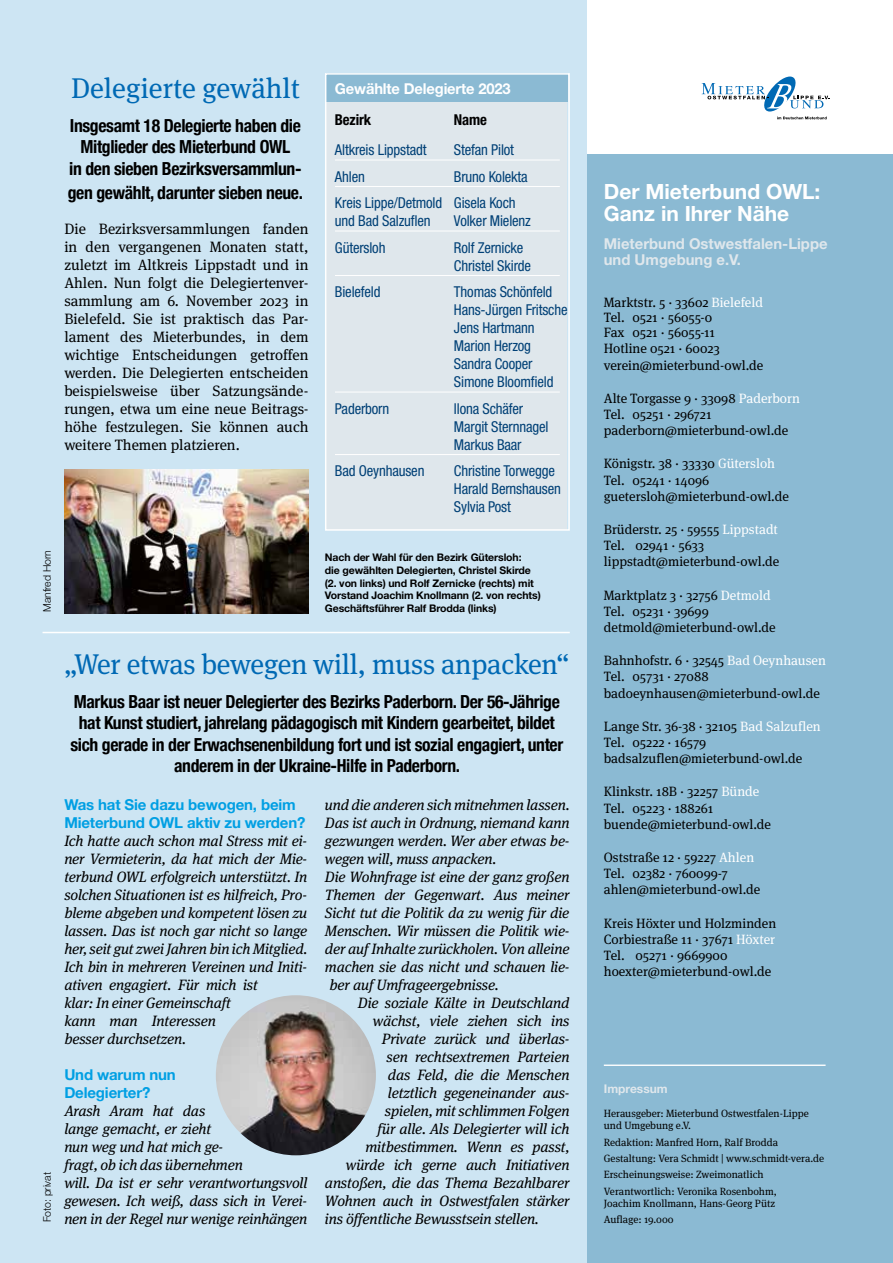
<style>
.page{position:relative;width:893px;height:1263px;background:#fff}
.page>*{position:absolute;margin:0;border:0;box-sizing:border-box;transform-origin:0 0}
.t1{font:28.5px "Meta Serif";letter-spacing:-.01em;color:#0069b4}
.t2{font:700 21px/22.5px "Helvetica Neue LT Pro";color:#fff}
.t3{font:700 condensed 18px/21.6px "Helvetica Neue";letter-spacing:-.02em;color:#000;text-align:center}
.t4{font:italic 15px/18px "Meta Serif";letter-spacing:-.01em;color:#000}
.t5{font:15px/18px "Meta Serif";color:#000;text-align:justify}
.t6{font:condensed 15px/18px "Helvetica Neue LT Pro";letter-spacing:-.01em;color:#004076}
.t7{font:700 15px/18px "Helvetica Neue";letter-spacing:-.01em;color:#009fe3}
.t8{font:700 15px/16.2px "Helvetica Neue LT Pro";color:#dfe7ec}
.t9{font:700 15px "Helvetica Neue LT Pro";letter-spacing:-.01em;color:#fff}
.t10{font:700 condensed 15px "Helvetica Neue LT Pro";letter-spacing:-.01em;color:#000}
.t11{font:13.5px/16.2px "Meta Serif";color:#000}
.t12{font:700 12px "Helvetica Neue LT Pro";color:#dfe7ec}
.t13{font:10.5px/16.2px "Meta Serif";color:#000}
.t14{font:700 10.5px/12.6px "Helvetica Neue LT Pro";letter-spacing:-.01em;color:#000}
.t15{font:300 10.5px "Helvetica Neue LT Pro";letter-spacing:-.01em;color:#000}
.s1{color:#fff}
</style>
<div class="page">
<div style="left:87px;top:155px;width:806px;height:1108px;background:#8bbad3"></div>
<svg style="left:702px;top:77px;width:127px;height:42px"></svg>
<div style="left:0;top:0;width:587px;height:1263px;background:#cde5f3"></div>
<img style="left:216px;top:995px;width:160px;height:160px;border-radius:80px">
<div style="left:326px;top:73px;width:241px;height:456px;background:#dfe7ec"></div>
<div style="left:326px;top:73px;width:242px;height:29px;background:#8bbad3"></div>
<hr style="left:335px;top:160px;width:225px;height:1px;background:#fff">
<hr style="left:335px;top:186px;width:225px;height:1px;background:#fff">
<hr style="left:335px;top:231px;width:225px;height:1px;background:#fff">
<hr style="left:335px;top:275px;width:225px;height:1px;background:#fff">
<hr style="left:335px;top:392px;width:225px;height:1px;background:#fff">
<hr style="left:335px;top:454px;width:225px;height:1px;background:#fff">
<div style="left:325px;top:73px;width:245px;height:458px;border:2px solid #fff"></div>
<hr style="left:604px;top:1064px;width:222px;height:2px;background:#fff">
<img style="left:64px;top:469px;width:245px;height:144px">
<hr style="left:43px;top:632px;width:527px;height:1px;background:#fff">
<h1 class="t1" style="left:71px;top:72px;width:230px">Delegierte gewählt</h1>
<p class="t3" style="left:69px;top:113px;width:234px">Insgesamt 18 Delegierte haben die<br>Mitglieder des Mieterbund OWL<br>in den sieben Bezirksversammlun-</p>
<p class="t3" style="left:68px;top:180px;width:237px">gen gewählt, darunter sieben neue.</p>
<p class="t5" style="left:64px;top:220px;width:246px">Die Bezirksversammlungen fanden in den vergangenen Monaten statt, zuletzt im Altkreis Lippstadt und in Ahlen. Nun folgt die Delegiertenver&shy;sammlung am 6. November 2023 in Bielefeld. Sie ist praktisch das Par&shy;lament des Mieterbundes, in dem wichtige Entscheidungen getroffen werden. Die Delegierten entscheiden beispielsweise über Satzungsände&shy;rungen, etwa um eine neue Beitrags&shy;höhe festzulegen. Sie können auch weitere Themen platzieren.</p>
<p class="t15" style="left:41px;top:612px;width:63px;rotate:-90deg">Manfred Horn</p>
<p class="t9" style="left:335px;top:79px;width:177px">Gewählte Delegierte 2023</p>
<p class="t10" style="left:335px;top:110px;width:38px">Bezirk</p>
<p class="t10" style="left:454px;top:110px;width:35px">Name</p>
<p class="t6" style="left:335px;top:141px;width:93px">Altkreis Lippstadt</p>
<p class="t6" style="left:454px;top:141px;width:62px">Stefan Pilot</p>
<p class="t6" style="left:335px;top:167px;width:31px">Ahlen</p>
<p class="t6" style="left:335px;top:163px;width:194px;line-height:26.5px;text-indent:119px">Bruno Kolekta<br>Kreis Lippe/Detmold Gisela Koch</p>
<p class="t6" style="left:335px;top:212px;width:97px">und Bad Salzuflen</p>
<p class="t6" style="left:454px;top:212px;width:78px">Volker Mielenz</p>
<p class="t6" style="left:335px;top:238px;width:52px">Gütersloh</p>
<p class="t6" style="left:454px;top:238px;width:79px">Rolf Zernicke<br>Christel Skirde</p>
<p class="t6" style="left:335px;top:283px;width:47px">Bielefeld</p>
<p class="t6" style="left:454px;top:283px;width:115px">Thomas Schönfeld<br>Hans-Jürgen Fritsche<br>Jens Hartmann<br>Marion Herzog<br>Sandra Cooper<br>Simone Bloomfield</p>
<p class="t6" style="left:335px;top:399px;width:56px">Paderborn</p>
<p class="t6" style="left:454px;top:399px;width:96px">Ilona Schäfer<br>Margit Sternnagel<br>Markus Baar</p>
<p class="t6" style="left:335px;top:462px;width:91px">Bad Oeynhausen</p>
<p class="t6" style="left:454px;top:462px;width:108px">Christine Torwegge<br>Harald Bernshausen<br>Sylvia Post</p>
<p class="t14" style="left:325px;top:551px;width:217px">Nach der Wahl für den Bezirk Gütersloh:<br>die gewählten Delegierten, Christel Skirde (2. von links) und Rolf Zernicke (rechts) mit Vorstand Joachim Knollmann (2. von rechts)<br>Geschäftsführer Ralf Brodda (links)</p>
<h1 class="t1" style="left:64px;top:647px;width:507px">„Wer etwas bewegen will, muss anpacken“</h1>
<p class="t3" style="left:70px;top:689px;width:494px">Markus Baar ist neuer Delegierter des Bezirks Paderborn. Der 56-Jährige hat Kunst studiert, jahrelang pädagogisch mit Kindern gearbeitet, bildet sich gerade in der Erwachsenenbildung fort und ist sozial engagiert, unter anderem in der Ukraine-Hilfe in Paderborn.</p>
<p class="t15" style="left:41px;top:1222px;width:51px;rotate:-90deg">Foto: privat</p>
<p class="t7" style="left:64px;top:795px;width:243px">Was hat Sie dazu bewogen, beim<br>Mieterbund OWL aktiv zu werden?</p>
<p class="t4" style="left:64px;top:832px;width:245px">Ich hatte auch schon mal Stress mit ei&shy;ner Vermieterin, da hat mich der Mie&shy;terbund OWL erfolgreich unterstützt. In solchen Situationen ist es hilfreich, Pro&shy;bleme abgeben und kompetent lösen zu lassen. Das ist noch gar nicht so lange her, seit gut zwei Jahren bin ich Mitglied.<br>Ich bin in mehreren Vereinen und Initi&shy;ativen engagiert. Für mich ist<br>klar: In einer Gemeinschaft<br>kann man Interessen<br>besser durchsetzen.</p>
<p class="t7" style="left:64px;top:1065px;width:113px">Und warum nun<br>Delegierter?</p>
<p class="t4" style="left:64px;top:1102px;width:245px">Arash Aram hat das<br>lange gemacht, er zieht<br>nun weg und hat mich ge-<br>fragt, ob ich das übernehmen<br>will. Da ist er sehr verantwortungsvoll gewesen. Ich weiß, dass sich in Verei&shy;nen in der Regel nur wenige reinhängen</p>
<p class="t4" style="left:325px;top:796px;width:246px">und die anderen sich mitnehmen lassen.<br>Das ist auch in Ordnung, niemand kann gezwungen werden. Wer aber etwas be&shy;wegen will, muss anpacken.<br>Die Wohnfrage ist eine der ganz großen Themen der Gegenwart. Aus meiner Sicht tut die Politik da zu wenig für die Menschen. Wir müssen die Politik wie&shy;der auf Inhalte zurückholen. Von alleine machen sie das nicht und schauen lie&shy;ber auf Umfrageergebnisse.</p>
<p class="t4" style="left:358px;top:994px;width:213px">Die soziale Kälte in Deutschland</p>
<p class="t4" style="left:373px;top:1012px;width:198px">wächst, viele ziehen sich ins</p>
<p class="t4" style="left:382px;top:1030px;width:189px">Private zurück und überlas-</p>
<p class="t4" style="left:386px;top:1048px;width:184px">sen rechtsextremen Parteien</p>
<p class="t4" style="left:388px;top:1066px;width:183px">das Feld, die die Menschen</p>
<p class="t4" style="left:388px;top:1084px;width:183px">letztlich gegeneinander aus-</p>
<p class="t4" style="left:385px;top:1102px;width:186px">spielen, mit schlimmen Folgen</p>
<p class="t4" style="left:377px;top:1120px;width:193px">für alle. Als Delegierter will ich</p>
<p class="t4" style="left:365px;top:1138px;width:206px">mitbestimmen. Wenn es passt,</p>
<p class="t4" style="left:346px;top:1156px;width:225px">würde ich gerne auch Initiativen</p>
<p class="t4" style="left:325px;top:1174px;width:246px">anstoßen, die das Thema Bezahlbarer</p>
<p class="t4" style="left:325px;top:1192px;width:246px">Wohnen auch in Ostwestfalen stärker</p>
<p class="t4" style="left:325px;top:1210px;width:215px">ins öffentliche Bewusstsein stellen.</p>
<h2 class="t2" style="left:604px;top:180px;width:218px">Der Mieterbund OWL:<br>Ganz in Ihrer Nähe</h2>
<p class="t8" style="left:604px;top:235px;width:225px">Mieterbund Ostwestfalen-Lippe und Umgebung e.V.</p>
<p class="t11" style="left:604px;top:294px;width:161px;line-height:15.6px">Marktstr. 5 · 33602 <span class="s1">Bielefeld<br></span>Tel. 0521 · 56055-0<br>Fax 0521 · 56055-11<br>Hotline 0521 · 60023 verein@mieterbund-owl.de</p>
<p class="t11" style="left:604px;top:390px;width:198px">Alte Torgasse 9 · 33098 <span class="s1">Paderborn<br></span>Tel. 05251 · 296721 paderborn@mieterbund-owl.de</p>
<p class="t11" style="left:604px;top:455px;width:187px">Königstr. 38 · 33330 <span class="s1">Gütersloh<br></span>Tel. 05241 · 14096 guetersloh@mieterbund-owl.de</p>
<p class="t11" style="left:604px;top:521px;width:177px">Brüderstr. 25 · 59555 <span class="s1">Lippstadt<br></span>Tel. 02941 · 5633 lippstadt@mieterbund-owl.de</p>
<p class="t11" style="left:604px;top:587px;width:173px">Marktplatz 3 · 32756 <span class="s1">Detmold<br></span>Tel. 05231 · 39699 detmold@mieterbund-owl.de</p>
<p class="t11" style="left:604px;top:652px;width:224px">Bahnhofstr. 6 · 32545 <span class="s1">Bad Oeynhausen<br></span>Tel. 05731 · 27088 badoeynhausen@mieterbund-owl.de</p>
<p class="t11" style="left:604px;top:718px;width:218px">Lange Str. 36-38 · 32105 <span class="s1">Bad Salzuflen<br></span>Tel. 05222 · 16579 badsalzuflen@mieterbund-owl.de</p>
<p class="t11" style="left:604px;top:783px;width:169px">Klinkstr. 18B · 32257 <span class="s1">Bünde<br></span>Tel. 05223 · 188261 buende@mieterbund-owl.de</p>
<p class="t11" style="left:604px;top:849px;width:158px">Oststraße 12 · 59227 <span class="s1">Ahlen<br></span>Tel. 02382 · 760099-7 ahlen@mieterbund-owl.de</p>
<p class="t11" style="left:604px;top:915px;width:174px">Kreis Höxter und Holzminden<br>Corbiestraße 11 · 37671 <span class="s1">Höxter<br></span>Tel. 05271 · 9669900 hoexter@mieterbund-owl.de</p>
<p class="t12" style="left:604px;top:1081px;width:65px">Impressum</p>
<p class="t13" style="left:604px;top:1108px;width:206px;line-height:12px">Herausgeber: Mieterbund Ostwestfalen-Lippe und Umgebung e.V.</p>
<p class="t13" style="left:604px;top:1134px;width:222px">Redaktion: Manfred Horn, Ralf Brodda Gestaltung: Vera Schmidt | www.schmidt-vera.de Erscheinungsweise: Zweimonatlich Verantwortlich: Veronika Rosenbohm,</p>
<p class="t13" style="left:604px;top:1194px;width:173px;line-height:16.8px">Joachim Knollmann, Hans-Georg Pütz<br>Auflage: 19.000</p>
</div>
